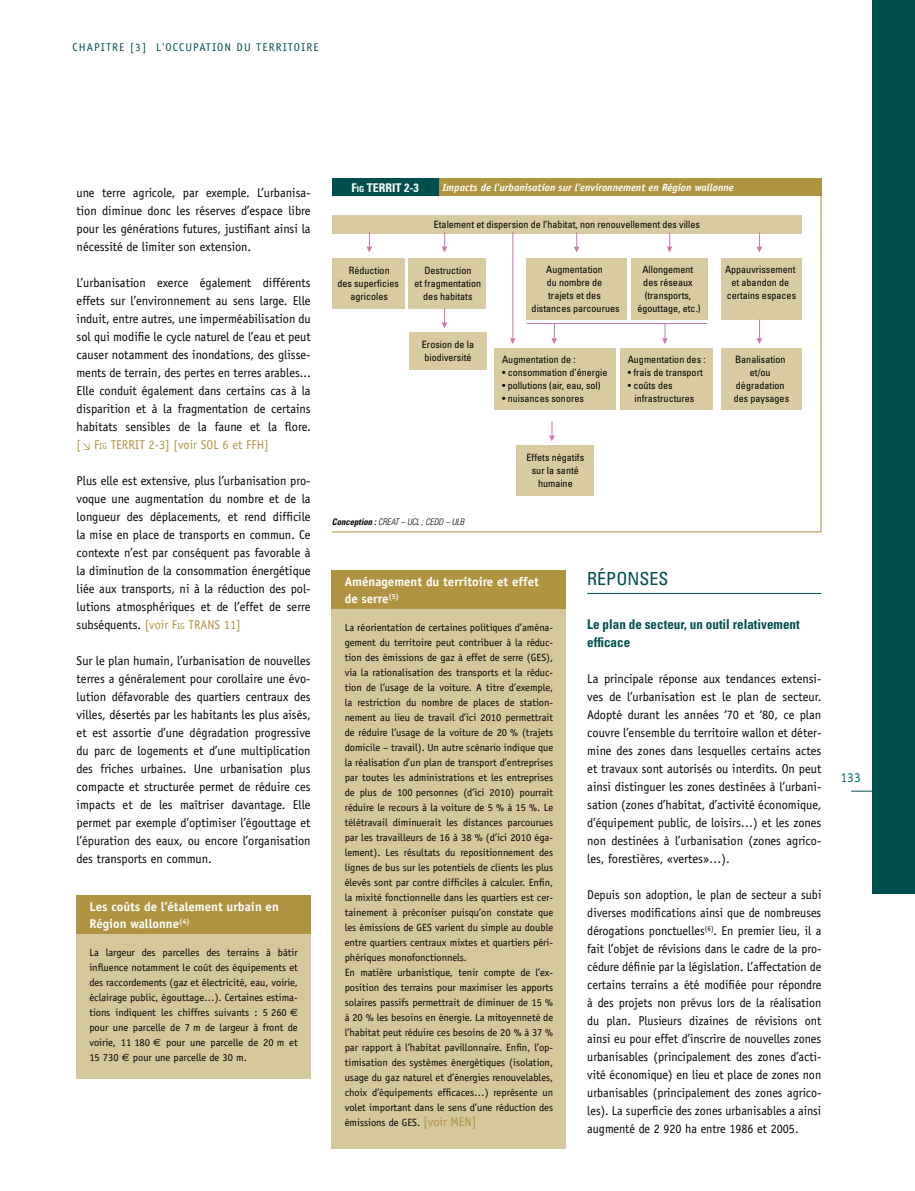
<style>
.page{position:relative;width:915px;height:1191px;background:#fff}
.page>*{position:absolute;margin:0;border:0;box-sizing:border-box;transform-origin:0 0}
.t1{font:condensed 18px "Univers";color:#004f4f}
.t2{font:700 condensed 13.5px/18px "Univers";color:#004f4f}
.t3{font:13.5px "Officina Sans";color:#006d6e}
.t4{font:12.75px/18px "Officina Sans";color:#000;text-align:justify}
.t5{font:12.75px/18px "Officina Sans";color:#000;text-align:justify;scale:.95 1}
.t6{font:700 12.75px/17.2px "Officina Sans";color:#fff}
.t7{font:700 condensed 12px "Univers";color:#fff}
.t8{font:11.25px "Officina Sans";letter-spacing:.1em;color:#004f4f}
.t9{font:10.5px/15px "Officina Sans";color:#000}
.t10{font:italic 700 10.5px "Officina Sans";color:#fff}
.t11{font:condensed 10.05px/12.9px "Univers";color:#000;text-align:center}
.t12{font:italic 300 condensed 9px "Univers";color:#000}
.s1{color:#af9340}
.s2{font-family:"DIN Regular Italic Exp";font-size:10.5px;color:#af9340}
.s3{font-size:8.85px;color:#af9340}
.s4{font-family:"Euro Sans"}
.s5{font-size:8.4px}
.s6{font-weight:700}
.s7{font-size:12.75px;color:#af9340}
</style>
<div class="page">
<hr style="left:850px;top:790px;width:64px;height:1px;background:#004f4f">
<div style="left:872px;top:0;width:42px;height:893px;background:#004f4f"></div>
<hr style="left:587px;top:593px;width:234px;height:1px;background:#004f4f">
<div style="left:332px;top:179px;width:489px;height:17px;background:#af9340"></div>
<div style="left:332px;top:215px;width:469px;height:18px;background:#d8cba2"></div>
<div style="left:332px;top:258px;width:72px;height:51px;background:#d8cba2"></div>
<div style="left:408px;top:258px;width:78px;height:51px;background:#d8cba2"></div>
<div style="left:409px;top:332px;width:77px;height:38px;background:#d8cba2"></div>
<div style="left:526px;top:258px;width:100px;height:62px;background:#d8cba2"></div>
<div style="left:494px;top:348px;width:121px;height:62px;background:#d8cba2"></div>
<div style="left:620px;top:348px;width:92px;height:62px;background:#d8cba2"></div>
<div style="left:630px;top:258px;width:77px;height:62px;background:#d8cba2"></div>
<div style="left:720px;top:258px;width:81px;height:62px;background:#d8cba2"></div>
<div style="left:720px;top:348px;width:81px;height:62px;background:#d8cba2"></div>
<hr style="left:512px;top:232px;width:1px;height:108px;background:#cb79af">
<svg style="left:510px;top:338px;width:5px;height:6px"></svg>
<svg style="left:441px;top:308px;width:6px;height:20px"></svg>
<div style="left:516px;top:446px;width:77px;height:50px;background:#d8cba2"></div>
<svg style="left:549px;top:421px;width:5px;height:20px"></svg>
<svg style="left:441px;top:232px;width:6px;height:20px"></svg>
<svg style="left:366px;top:232px;width:6px;height:20px"></svg>
<svg style="left:666px;top:232px;width:6px;height:20px"></svg>
<svg style="left:756px;top:232px;width:6px;height:20px"></svg>
<svg style="left:756px;top:319px;width:6px;height:25px"></svg>
<svg style="left:573px;top:232px;width:6px;height:20px"></svg>
<svg style="left:551px;top:324px;width:6px;height:20px"></svg>
<svg style="left:662px;top:324px;width:5px;height:20px"></svg>
<hr style="left:526px;top:323px;width:180px;height:1px;background:#cb79af">
<div style="left:332px;top:179px;width:106px;height:17px;background:#004f4f"></div>
<div style="left:332px;top:572px;width:234px;height:576px;background:#d5c79c"></div>
<div style="left:332px;top:570px;width:234px;height:38px;background:#af9340"></div>
<div style="left:77px;top:896px;width:233px;height:182px;background:#d5c79c"></div>
<div style="left:77px;top:895px;width:233px;height:38px;background:#af9340"></div>
<p class="t8" style="left:72px;top:41px;width:108px">CHAPITRE [3] L'occupati</p>
<p class="t8" style="left:217px;top:41px;width:47px">ondu territ</p>
<p class="t8" style="left:293px;top:41px;width:14px">oire</p>
<p class="t4" style="left:77px;top:183px;width:235px">une terre agricole, par exemple. L’urbanisa&shy;tion diminue donc les réserves d’espace libre pour les générations futures, justifiant ainsi la nécessité de limiter son extension.</p>
<p class="t4" style="left:77px;top:273px;width:235px">L’urbanisation exerce également différents effets sur l’environnement au sens large. Elle induit, entre autres, une imperméabilisation du sol qui modifie le cycle naturel de l’eau et peut causer notamment des inondations, des glisse&shy;ments de terrain, des pertes en terres arables...<br>Elle conduit également dans certains cas à la disparition et à la fragmentation de certains habitats sensibles de la faune et la flore. <span class="s1">[</span><span class="s2">u</span> <span class="s1">F</span><span class="s3">ig</span> <span class="s1">TERRIT 2-3] [voir SOL 6 et FFH]</span></p>
<p class="t4" style="left:77px;top:471px;width:235px">Plus elle est extensive, plus l’urbanisation pro&shy;voque une augmentation du nombre et de la longueur des déplacements, et rend difficile la mise en place de transports en commun. Ce contexte n’est par conséquent pas favorable à la diminution de la consommation énergétique liée aux transports, ni à la réduction des pol&shy;lutions atmosphériques et de l’effet de serre subséquents. <span class="s1">[voir F</span><span class="s3">ig</span> <span class="s1">TRANS 11]</span></p>
<p class="t4" style="left:77px;top:651px;width:235px">Sur le plan humain, l’urbanisation de nouvelles terres a généralement pour corollaire une évo&shy;lution défavorable des quartiers centraux des villes, désertés par les habitants les plus aisés, et est assortie d’une dégradation progressive du parc de logements et d’une multiplication des friches urbaines. Une urbanisation plus compacte et structurée permet de réduire ces impacts et de les maîtriser davantage. Elle permet par exemple d’optimiser l’égouttage et l’épuration des eaux, ou encore l’organisation des transports en commun.</p>
<p class="t6" style="left:89px;top:897px;width:191px">Les coûts de l’étalement urbain en<br>Région wallonne<sup>(4)</sup></p>
<p class="t9" style="left:89px;top:944px;width:210px;text-align:justify">La largeur des parcelles des terrains à bâtir influence notamment le coût des équipements et des raccordements (gaz et électricité, eau, voirie, éclairage public, égouttage…). Certaines estima&shy;tions indiquent les chiffres suivants : 5 260 <span class="s4">€ </span>pour une parcelle de 7 m de largeur à front de voirie, 11 180 <span class="s4">€</span> pour une parcelle de 20 m et 15 730 <span class="s4">€</span> pour une parcelle de 30 m.</p>
<p class="t7" style="left:351px;top:180px;width:69px">F<span class="s5">ig</span> TERRIT 2-3</p>
<p class="t10" style="left:442px;top:181px;width:292px">Impacts de l’urbanisation sur l’environnement en Région wallonne</p>
<p class="t11" style="left:433px;top:218px;width:267px">Etalement et dispersion de l’habitat, non renouvellement des villes</p>
<p class="t11" style="left:337px;top:264px;width:63px">Réduction<br>des superficies agricoles</p>
<p class="t11" style="left:414px;top:264px;width:68px">Destruction<br>et fragmentation des habitats</p>
<p class="t11" style="left:422px;top:338px;width:54px;text-align:left">Erosion de la biodiversité</p>
<p class="t12" style="left:332px;top:517px;width:134px"><span class="s6">Conception :</span> CREAT – UCL ; CEDD – ULB</p>
<p class="t11" style="left:531px;top:263px;width:89px">Augmentation<br>du nombre de<br>trajets et des distances parcourues</p>
<p class="t11" style="left:637px;top:263px;width:65px">Allongement des réseaux (transports, égouttage, etc.)</p>
<p class="t11" style="left:724px;top:263px;width:73px">Appauvrissement et abandon de certains espaces</p>
<p class="t11" style="left:502px;top:353px;width:75px">Augmentation de :</p>
<p class="t11" style="left:502px;top:366px;width:107px">• consommation d’énergie</p>
<p class="t11" style="left:502px;top:378px;width:100px">• pollutions (air, eau, sol)</p>
<p class="t11" style="left:502px;top:391px;width:83px">• nuisances sonores</p>
<p class="t11" style="left:627px;top:353px;width:79px">Augmentation des :</p>
<p class="t11" style="left:627px;top:366px;width:77px">• frais de transport</p>
<p class="t11" style="left:634px;top:378px;width:61px;text-align:left;text-indent:-7px">• coûts des infrastructures</p>
<p class="t11" style="left:733px;top:353px;width:57px">Banalisation et/ou dégradation des paysages</p>
<p class="t11" style="left:526px;top:451px;width:59px">Effets négatifs sur la santé humaine</p>
<p class="t6" style="left:344px;top:573px;width:196px">Aménagement du territoire et effet de serre<sup>(5)</sup></p>
<p class="t9" style="left:344px;top:619px;width:210px">La réorientation de certaines politiques d’aména&shy;gement du territoire peut contribuer à la réduc&shy;tion des émissions de gaz à effet de serre (GES), via la rationalisation des transports et la réduc&shy;tion de l’usage de la voiture. A titre d’exemple, la restriction du nombre de places de station&shy;nement au lieu de travail d’ici 2010 permettrait de réduire l’usage de la voiture de 20 % (trajets domicile – travail). Un autre scénario indique que la réalisation d’un plan de transport d’entreprises par toutes les administrations et les entreprises de plus de 100 personnes (d’ici 2010) pourrait réduire le recours à la voiture de 5 % à 15 %. Le télétravail diminuerait les distances parcourues par les travailleurs de 16 à 38 % (d’ici 2010 éga&shy;lement). Les résultats du repositionnement des lignes de bus sur les potentiels de clients les plus élevés sont par contre difficiles à calculer. Enfin, la mixité fonctionnelle dans les quartiers est cer&shy;tainement à préconiser puisqu’on constate que les émissions de GES varient du simple au double entre quartiers centraux mixtes et quartiers péri&shy;phériques monofonctionnels.<br>En matière urbanistique, tenir compte de l’ex&shy;position des terrains pour maximiser les apports solaires passifs permettrait de diminuer de 15 % à 20 % les besoins en énergie. La mitoyenneté de l’habitat peut réduire ces besoins de 20 % à 37 % par rapport à l’habitat pavillonnaire. Enfin, l’op&shy;timisation des systèmes énergétiques (isolation, usage du gaz naturel et d’énergies renouvelables, choix d’équipements efficaces…) représente un volet important dans le sens d’une réduction des émissions de GES. <span class="s7">[voir MEN]</span></p>
<h1 class="t1" style="left:587px;top:567px;width:83px">RÉPONSES</h1>
<p class="t2" style="left:587px;top:615px;width:214px">Le plan de secteur, un outil relativement efficace</p>
<p class="t4" style="left:587px;top:669px;width:235px">La principale réponse aux tendances extensi&shy;ves de l’urbanisation est le plan de secteur.<br>Adopté durant les années ‘70 et ‘80, ce plan couvre l’ensemble du territoire wallon et déter&shy;mine des zones dans lesquelles certains actes et travaux sont autorisés ou interdits. On peut ainsi distinguer les zones destinées à l’urbani&shy;sation (zones d’habitat, d’activité économique, d’équipement public, de loisirs…) et les zones non destinées à l’urbanisation (zones agrico&shy;les, forestières, «vertes»…).</p>
<p class="t5" style="left:587px;top:885px;width:248px">Depuis son adoption, le plan de secteur a subi diverses modifications ainsi que de nombreuses dérogations ponctuelles<sup>(6)</sup>. En premier lieu, il a fait l’objet de révisions dans le cadre de la pro&shy;cédure définie par la législation. L’affectation de certains terrains a été modifiée pour répondre à des projets non prévus lors de la réalisation du plan. Plusieurs dizaines de révisions ont ainsi eu pour effet d’inscrire de nouvelles zones urbanisables (principalement des zones d’acti&shy;vité économique) en lieu et place de zones non urbanisables (principalement des zones agrico&shy;les). La superficie des zones urbanisables a ainsi augmenté de 2 920 ha entre 1986 et 2005.</p>
<p class="t3" style="left:840px;top:769px;width:22px">133</p>
</div>
